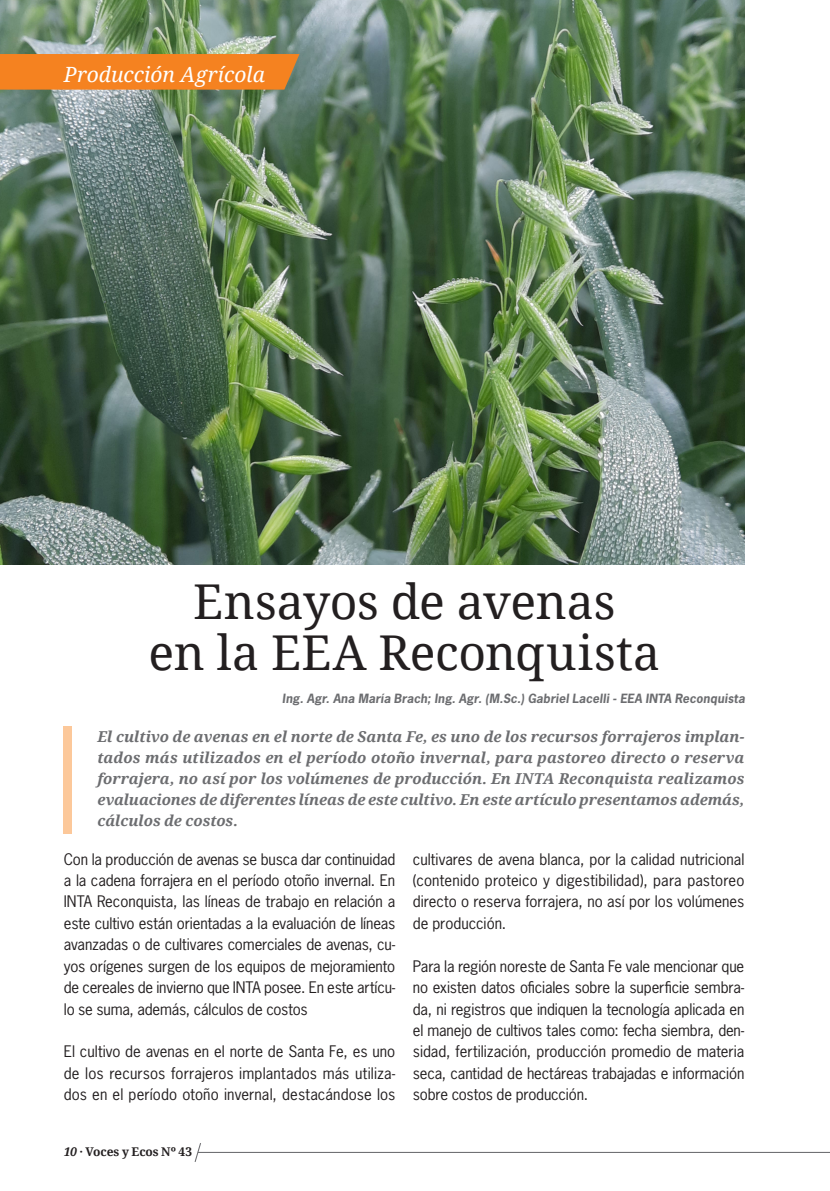
<style>
.page{position:relative;width:830px;height:1191px;background:#fff}
.page>*{position:absolute;margin:0;border:0;box-sizing:border-box;transform-origin:0 0}
.texto{font:48px "Droid Serif";color:#231f20}
.t1{font:italic 21px "Droid Serif";color:#fff}
.texto-2{font:15px/21.5px "News Gothic Std";letter-spacing:-.005em;color:#231f20;text-align:justify}
.texto-3{font:italic 700 15px/21px "Droid Serif";letter-spacing:-.005em;color:#6c6d70;text-align:justify}
.texto-4{font:italic 700 12px "News Gothic Std";letter-spacing:.01em;color:#6c6d70}
.t2{font:700 12px "Droid Serif";letter-spacing:-.005em;color:#231f20}
.s1{font-style:italic}
</style>
<div class="page">
<hr style="left:198px;top:1151px;width:631px;height:2px;background:#6c6d70">
<svg style="left:194px;top:1143px;width:8px;height:19px"></svg>
<img style="left:0;top:0;width:744px;height:565px">
<div style="left:63px;top:726px;width:9px;height:108px;background:#fcc89a"></div>
<div style="left:0;top:54px;width:299px;height:36px;background:#f58220"></div>
<p class="t1" style="left:64px;top:62px;width:202px">Producción Agrícola</p>
<p class="texto" style="left:193px;top:574px;width:424px">Ensayos de avenas</p>
<p class="texto" style="left:148px;top:625px;width:513px">en la EEA Reconquista</p>
<p class="texto-4" style="left:282px;top:690px;width:464px">Ing. Agr. Ana María Brach; Ing. Agr. (M.Sc.) Gabriel Lacelli - EEA INTA Reconquista</p>
<p class="texto-3" style="left:97px;top:726px;width:648px">El cultivo de avenas en el norte de Santa Fe, es uno de los recursos forrajeros implan&shy;tados más utilizados en el período otoño invernal, para pastoreo directo o reserva forrajera, no así por los volúmenes de producción. En INTA Reconquista realizamos evaluaciones de diferentes líneas de este cultivo. En este artículo presentamos además, cálculos de costos.</p>
<p class="texto-2" style="left:64px;top:848px;width:333px">Con la producción de avenas se busca dar continuidad a la cadena forrajera en el período otoño invernal. En INTA Reconquista, las líneas de trabajo en relación a este cultivo están orientadas a la evaluación de líneas avanzadas o de cultivares comerciales de avenas, cu&shy;yos orígenes surgen de los equipos de mejoramiento de cereales de invierno que INTA posee. En este artícu&shy;lo se suma, además, cálculos de costos</p>
<p class="texto-2" style="left:64px;top:1041px;width:333px">El cultivo de avenas en el norte de Santa Fe, es uno de los recursos forrajeros implantados más utiliza&shy;dos en el período otoño invernal, destacándose los</p>
<p class="t2" style="left:64px;top:1145px;width:130px"><span class="s1">10</span> · Voces y Ecos Nº 43</p>
<p class="texto-2" style="left:412px;top:848px;width:333px">cultivares de avena blanca, por la calidad nutricional (contenido proteico y digestibilidad), para pastoreo directo o reserva forrajera, no así por los volúmenes de producción.</p>
<p class="texto-2" style="left:412px;top:955px;width:333px">Para la región noreste de Santa Fe vale mencionar que no existen datos oficiales sobre la superficie sembra&shy;da, ni registros que indiquen la tecnología aplicada en el manejo de cultivos tales como: fecha siembra, den&shy;sidad, fertilización, producción promedio de materia seca, cantidad de hectáreas trabajadas e información sobre costos de producción.</p>
</div>
